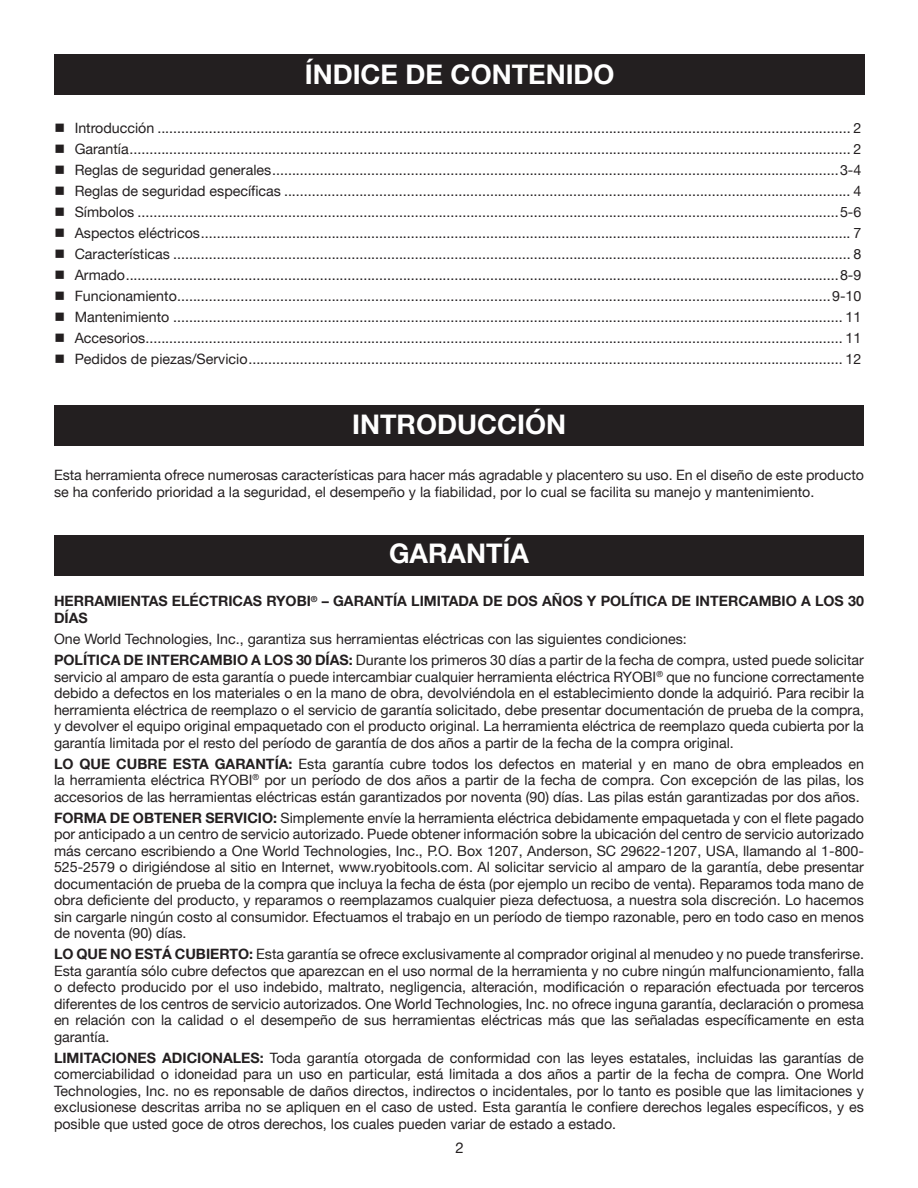
<style>
.page{position:relative;width:918px;height:1188px;background:#fff}
.page>*{position:absolute;margin:0;border:0;box-sizing:border-box;transform-origin:0 0}
.t1{font:700 27px "Helvetica Neue";color:#fff}
.t2{font:15px "Helvetica Neue";color:#231f20}
.t3{font:14.25px/16.5px "Helvetica Neue";color:#231f20;text-align:justify}
.t4{font:700 14.25px/16.5px "Helvetica Neue";color:#231f20}
.s1{font-weight:700}
</style>
<div class="page">
<div style="left:54px;top:55px;width:811px;height:40px;background:#231f20"></div>
<div style="left:54px;top:406px;width:810px;height:40px;background:#231f20"></div>
<div style="left:54px;top:535px;width:810px;height:40px;background:#231f20"></div>
<h1 class="t1" style="left:305px;top:58px;width:311px">ÍNDICE DE CONTENIDO</h1>
<p class="t3" style="left:54px;top:120px;width:808px">■ Introducción ............................................................................................................................................................................... 2</p>
<p class="t3" style="left:54px;top:141px;width:808px">■ Garantía ...................................................................................................................................................................................... 2</p>
<p class="t3" style="left:54px;top:162px;width:808px">■ Reglas de seguridad generales ...............................................................................................................................................3-4</p>
<p class="t3" style="left:54px;top:183px;width:808px">■ Reglas de seguridad específicas ............................................................................................................................................... 4</p>
<p class="t3" style="left:54px;top:204px;width:808px">■ Símbolos .................................................................................................................................................................................5-6</p>
<p class="t3" style="left:54px;top:225px;width:808px">■ Aspectos eléctricos .................................................................................................................................................................... 7</p>
<p class="t3" style="left:54px;top:246px;width:808px">■ Características ........................................................................................................................................................................... 8</p>
<p class="t3" style="left:54px;top:267px;width:808px">■ Armado ....................................................................................................................................................................................8-9</p>
<p class="t3" style="left:54px;top:288px;width:808px">■ Funcionamiento .....................................................................................................................................................................9-10</p>
<p class="t3" style="left:54px;top:309px;width:808px">■ Mantenimiento ......................................................................................................................................................................... 11</p>
<p class="t3" style="left:54px;top:330px;width:808px">■ Accesorios ................................................................................................................................................................................ 11</p>
<p class="t3" style="left:54px;top:351px;width:808px">■ Pedidos de piezas/Servicio ...................................................................................................................................................... 12</p>
<h1 class="t1" style="left:352px;top:407px;width:215px">INTRODUCCIÓN</h1>
<p class="t3" style="left:54px;top:467px;width:812px">Esta herramienta ofrece numerosas características para hacer más agradable y placentero su uso. En el diseño de este producto se ha conferido prioridad a la seguridad, el desempeño y la fiabilidad, por lo cual se facilita su manejo y mantenimiento.</p>
<h1 class="t1" style="left:389px;top:537px;width:141px">GARANTÍA</h1>
<p class="t4" style="left:54px;top:593px;width:811px">HERRAMIENTAS ELÉCTRICAS RYOBI<sup>®</sup> – GARANTÍA LIMITADA DE DOS AÑOS Y POLÍTICA DE INTERCAMBIO A LOS 30<br>DÍAS</p>
<p class="t3" style="left:54px;top:628px;width:812px;line-height:21px">One World Technologies, Inc., garantiza sus herramientas eléctricas con las siguientes condiciones:<br><span class="s1">POLÍTICA DE INTERCAMBIO A LOS 30 DÍAS:</span> Durante los primeros 30 días a partir de la fecha de compra, usted puede solicitar</p>
<p class="t3" style="left:54px;top:668px;width:812px">servicio al amparo de esta garantía o puede intercambiar cualquier herramienta eléctrica RYOBI<sup>®</sup> que no funcione correctamente debido a defectos en los materiales o en la mano de obra, devolviéndola en el establecimiento donde la adquirió. Para recibir la herramienta eléctrica de reemplazo o el servicio de garantía solicitado, debe presentar documentación de prueba de la compra, y devolver el equipo original empaquetado con el producto original. La herramienta eléctrica de reemplazo queda cubierta por la garantía limitada por el resto del período de garantía de dos años a partir de la fecha de la compra original.</p>
<p class="t3" style="left:54px;top:755px;width:811px"><span class="s1">LO QUE CUBRE ESTA GARANTÍA:</span> Esta garantía cubre todos los defectos en material y en mano de obra empleados en la herramienta eléctrica RYOBI<sup>®</sup> por un período de dos años a partir de la fecha de compra. Con excepción de las pilas, los accesorios de las herramientas eléctricas están garantizados por noventa (90) días. Las pilas están garantizadas por dos años.</p>
<p class="t3" style="left:54px;top:809px;width:811px"><span class="s1">FORMA DE OBTENER SERVICIO:</span> Simplemente envíe la herramienta eléctrica debidamente empaquetada y con el flete pagado por anticipado a un centro de servicio autorizado. Puede obtener información sobre la ubicación del centro de servicio autorizado más cercano escribiendo a One World Technologies, Inc., P.O. Box 1207, Anderson, SC 29622-1207, USA, llamando al 1-800- 525-2579 o dirigiéndose al sitio en Internet, www.ryobitools.com. Al solicitar servicio al amparo de la garantía, debe presentar documentación de prueba de la compra que incluya la fecha de ésta (por ejemplo un recibo de venta). Reparamos toda mano de obra deficiente del producto, y reparamos o reemplazamos cualquier pieza defectuosa, a nuestra sola discreción. Lo hacemos sin cargarle ningún costo al consumidor. Efectuamos el trabajo en un período de tiempo razonable, pero en todo caso en menos de noventa (90) días.</p>
<p class="t3" style="left:54px;top:946px;width:812px"><span class="s1">LO QUE NO ESTÁ CUBIERTO:</span> Esta garantía se ofrece exclusivamente al comprador original al menudeo y no puede transferirse.<br>Esta garantía sólo cubre defectos que aparezcan en el uso normal de la herramienta y no cubre ningún malfuncionamiento, falla o defecto producido por el uso indebido, maltrato, negligencia, alteración, modificación o reparación efectuada por terceros diferentes de los centros de servicio autorizados. One World Technologies, Inc. no ofrece inguna garantía, declaración o promesa en relación con la calidad o el desempeño de sus herramientas eléctricas más que las señaladas específicamente en esta garantía.</p>
<p class="t3" style="left:54px;top:1049px;width:812px"><span class="s1">LIMITACIONES ADICIONALES:</span> Toda garantía otorgada de conformidad con las leyes estatales, incluidas las garantías de comerciabilidad o idoneidad para un uso en particular, está limitada a dos años a partir de la fecha de compra. One World Technologies, Inc. no es reponsable de daños directos, indirectos o incidentales, por lo tanto es posible que las limitaciones y exclusionese descritas arriba no se apliquen en el caso de usted. Esta garantía le confiere derechos legales específicos, y es posible que usted goce de otros derechos, los cuales pueden variar de estado a estado.</p>
<p class="t2" style="left:456px;top:1139px;width:10px">2</p>
</div>
